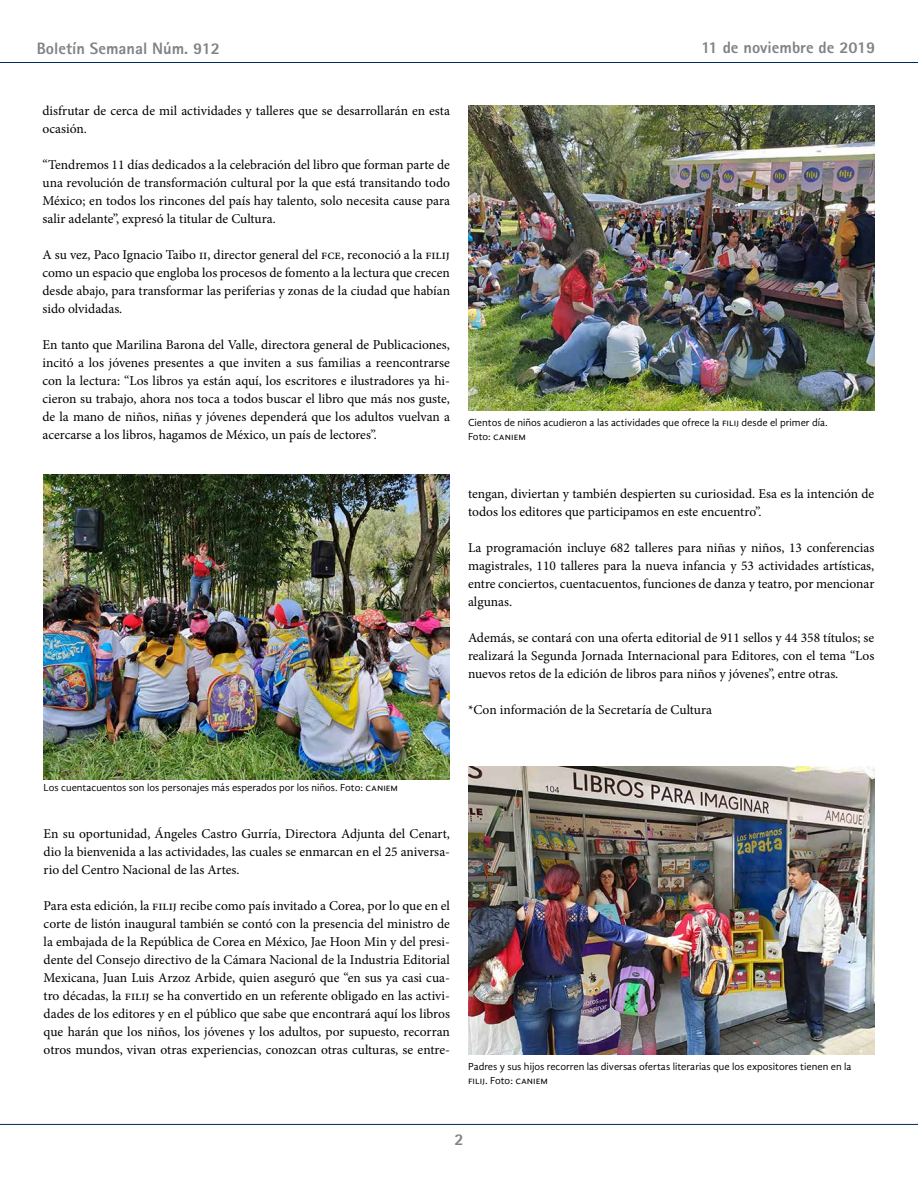
<style>
.page{position:relative;width:918px;height:1188px;background:#fff}
.page>*{position:absolute;margin:0;border:0;box-sizing:border-box;transform-origin:0 0}
.t1{font:800 16.5px "Rotis Sans Serif";color:#808285}
.t2{font:13.5px/18px "Minion Pro";letter-spacing:-.005em;color:#000;text-align:justify}
.t3{font:10.5px/13.5px "Gandhi Sans";color:#000}
</style>
<div class="page">
<hr style="left:0;top:62px;width:918px;height:1px;background:#00295c">
<hr style="left:0;top:1124px;width:918px;height:1px;background:#00295c">
<img style="left:44px;top:475px;width:406px;height:304px">
<img style="left:468px;top:106px;width:406px;height:304px">
<img style="left:468px;top:766px;width:406px;height:289px">
<p class="t1" style="left:37px;top:38px;width:185px">Boletín Semanal Núm. 912</p>
<p class="t1" style="left:701px;top:37px;width:176px">11 de noviembre de 2019</p>
<p class="t2" style="left:43px;top:102px;width:409px">disfrutar de cerca de mil actividades y talleres que se desarrollarán en esta ocasión.</p>
<p class="t2" style="left:43px;top:156px;width:409px">“Tendremos 11 días dedicados a la celebración del libro que forman parte de una revolución de transformación cultural por la que está transitando todo México; en todos los rincones del país hay talento, solo necesita cause para salir adelante”, expresó la titular de Cultura.</p>
<p class="t2" style="left:43px;top:246px;width:409px">A su vez, Paco Ignacio Taibo ii, director general del fce, reconoció a la filij como un espacio que engloba los procesos de fomento a la lectura que crecen desde abajo, para transformar las periferias y zonas de la ciudad que habían sido olvidadas.</p>
<p class="t2" style="left:43px;top:336px;width:409px">En tanto que Marilina Barona del Valle, directora general de Publicaciones, incitó a los jóvenes presentes a que inviten a sus familias a reencontrarse con la lectura: “Los libros ya están aquí, los escritores e ilustradores ya hi&shy;cieron su trabajo, ahora nos toca a todos buscar el libro que más nos guste, de la mano de niños, niñas y jóvenes dependerá que los adultos vuelvan a acercarse a los libros, hagamos de México, un país de lectores”.</p>
<p class="t3" style="left:468px;top:416px;width:361px">Cientos de niños acudieron a las actividades que ofrece la filij desde el primer día.<br>Foto: caniem</p>
<p class="t2" style="left:468px;top:485px;width:408px">tengan, diviertan y también despierten su curiosidad. Esa es la intención de todos los editores que participamos en este encuentro”.</p>
<p class="t2" style="left:468px;top:539px;width:408px">La programación incluye 682 talleres para niñas y niños, 13 conferencias magistrales, 110 talleres para la nueva infancia y 53 actividades artísticas, entre conciertos, cuentacuentos, funciones de danza y teatro, por mencionar algunas.</p>
<p class="t2" style="left:468px;top:629px;width:408px">Además, se contará con una oferta editorial de 911 sellos y 44 358 títulos; se realizará la Segunda Jornada Internacional para Editores, con el tema “Los nuevos retos de la edición de libros para niños y jóvenes”, entre otras.</p>
<p class="t2" style="left:468px;top:701px;width:246px">*Con información de la Secretaría de Cultura</p>
<p class="t3" style="left:44px;top:781px;width:356px">Los cuentacuentos son los personajes más esperados por los niños. Foto: caniem</p>
<p class="t2" style="left:44px;top:825px;width:408px">En su oportunidad, Ángeles Castro Gurría, Directora Adjunta del Cenart, dio la bienvenida a las actividades, las cuales se enmarcan en el 25 aniversa&shy;rio del Centro Nacional de las Artes.</p>
<p class="t2" style="left:44px;top:897px;width:408px">Para esta edición, la filij recibe como país invitado a Corea, por lo que en el corte de listón inaugural también se contó con la presencia del ministro de la embajada de la República de Corea en México, Jae Hoon Min y del presi&shy;dente del Consejo directivo de la Cámara Nacional de la Industria Editorial Mexicana, Juan Luis Arzoz Arbide, quien aseguró que “en sus ya casi cua&shy;tro décadas, la filij se ha convertido en un referente obligado en las activi&shy;dades de los editores y en el público que sabe que encontrará aquí los libros que harán que los niños, los jóvenes y los adultos, por supuesto, recorran otros mundos, vivan otras experiencias, conozcan otras culturas, se entre-</p>
<p class="t3" style="left:468px;top:1060px;width:385px">Padres y sus hijos recorren las diversas ofertas literarias que los expositores tienen en la filij. Foto: caniem</p>
<p class="t1" style="left:455px;top:1129px;width:11px">2</p>
</div>
